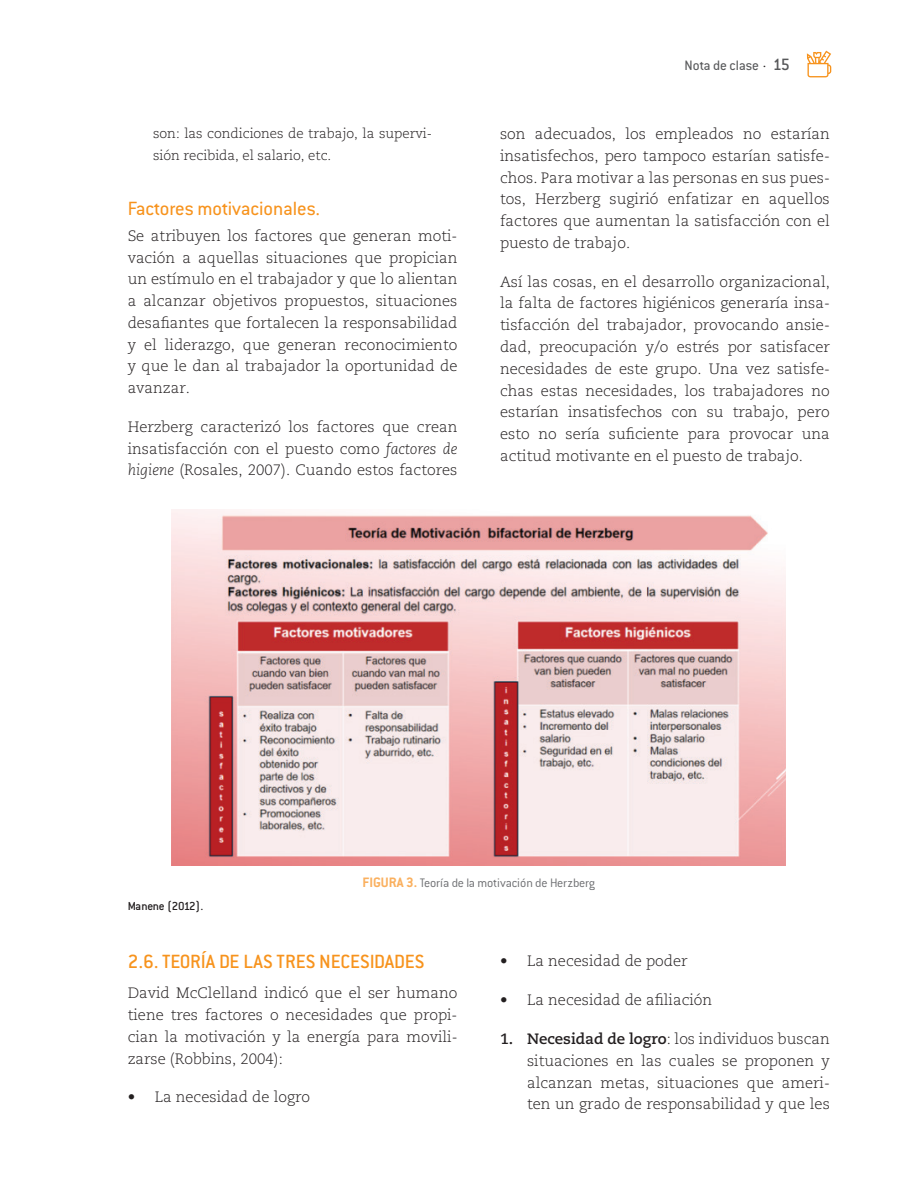
<style>
.page{position:relative;width:915px;height:1191px;background:#fff}
.page>*{position:absolute;margin:0;border:0;box-sizing:border-box;transform-origin:0 0}
.t1{font:500 21px "Conduit ITC Std";color:#f7931d}
.t2{font:21px "Conduit ITC Std";color:#f7931d}
.t3{font:300 15px/21.8px "Caecilia LT Std";color:#231f20;text-align:justify}
.t4{font:15px "Conduit ITC Std";color:#57585a}
.t5{font:300 13.5px/21.8px "Caecilia LT Std";letter-spacing:-.005em;color:#231f20}
.t6{font:300 13.5px "Conduit ITC Std";letter-spacing:-.015em;color:#6c6d70}
.t7{font:500 12.75px "Conduit ITC Std";letter-spacing:-.025em;color:#231f20}
.s1{font-style:italic}
.s2{color:#231f20}
.s3{font-weight:500;font-size:18px}
.s4{font-weight:700;font-size:15px;color:#fab05f}
.s5{font-weight:700}
</style>
<div class="page">
<svg style="left:806px;top:51px;width:25px;height:26px"></svg>
<img style="left:172px;top:509px;width:613px;height:356px">
<p class="t5" style="left:153px;top:123px;width:280px">son: las condiciones de trabajo, la supervi&shy;sión recibida, el salario, etc.</p>
<h1 class="t2" style="left:128px;top:195px;width:193px">Factores motivacionales.</h1>
<p class="t3" style="left:128px;top:225px;width:331px">Se atribuyen los factores que generan moti&shy;vación a aquellas situaciones que propician un estímulo en el trabajador y que lo alientan a alcanzar objetivos propuestos, situaciones desafiantes que fortalecen la responsabilidad y el liderazgo, que generan reconocimiento y que le dan al trabajador la oportunidad de avanzar.</p>
<p class="t3" style="left:128px;top:416px;width:331px">Herzberg caracterizó los factores que crean insatisfacción con el puesto como <span class="s1">factores de higiene</span> (Rosales, 2007). Cuando estos factores</p>
<p class="t4" style="left:684px;top:56px;width:107px">Nota de clase <span class="s2">·</span> <span class="s3">15</span></p>
<p class="t3" style="left:500px;top:123px;width:331px">son adecuados, los empleados no estarían insatisfechos, pero tampoco estarían satisfe&shy;chos. Para motivar a las personas en sus pues&shy;tos, Herzberg sugirió enfatizar en aquellos factores que aumentan la satisfacción con el puesto de trabajo.</p>
<p class="t3" style="left:500px;top:271px;width:331px">Así las cosas, en el desarrollo organizacional, la falta de factores higiénicos generaría insa&shy;tisfacción del trabajador, provocando ansie&shy;dad, preocupación y/o estrés por satisfacer necesidades de este grupo. Una vez satisfe&shy;chas estas necesidades, los trabajadores no estarían insatisfechos con su trabajo, pero esto no sería suficiente para provocar una actitud motivante en el puesto de trabajo.</p>
<p class="t6" style="left:362px;top:874px;width:234px"><span class="s4">FIGURA 3.</span> Teoría de la motivación de Herzberg</p>
<p class="t7" style="left:128px;top:898px;width:77px">Manene (2012).</p>
<h1 class="t1" style="left:128px;top:949px;width:298px">2.6. TEORÍA DE LAS TRES NECESIDADES</h1>
<p class="t3" style="left:128px;top:982px;width:331px">David McClelland indicó que el ser humano tiene tres factores o necesidades que propi&shy;cian la motivación y la energía para movili&shy;zarse (Robbins, 2004):</p>
<p class="t3" style="left:128px;top:1086px;width:184px">• La necesidad de logro</p>
<p class="t3" style="left:500px;top:950px;width:189px">• La necesidad de poder</p>
<p class="t3" style="left:500px;top:989px;width:214px">• La necesidad de afiliación</p>
<p class="t3" style="left:527px;top:1028px;width:304px;text-indent:-27px"><span class="s5">1. Necesidad de logro</span>: los individuos buscan situaciones en las cuales se proponen y alcanzan metas, situaciones que ameri&shy;ten un grado de responsabilidad y que les</p>
</div>
